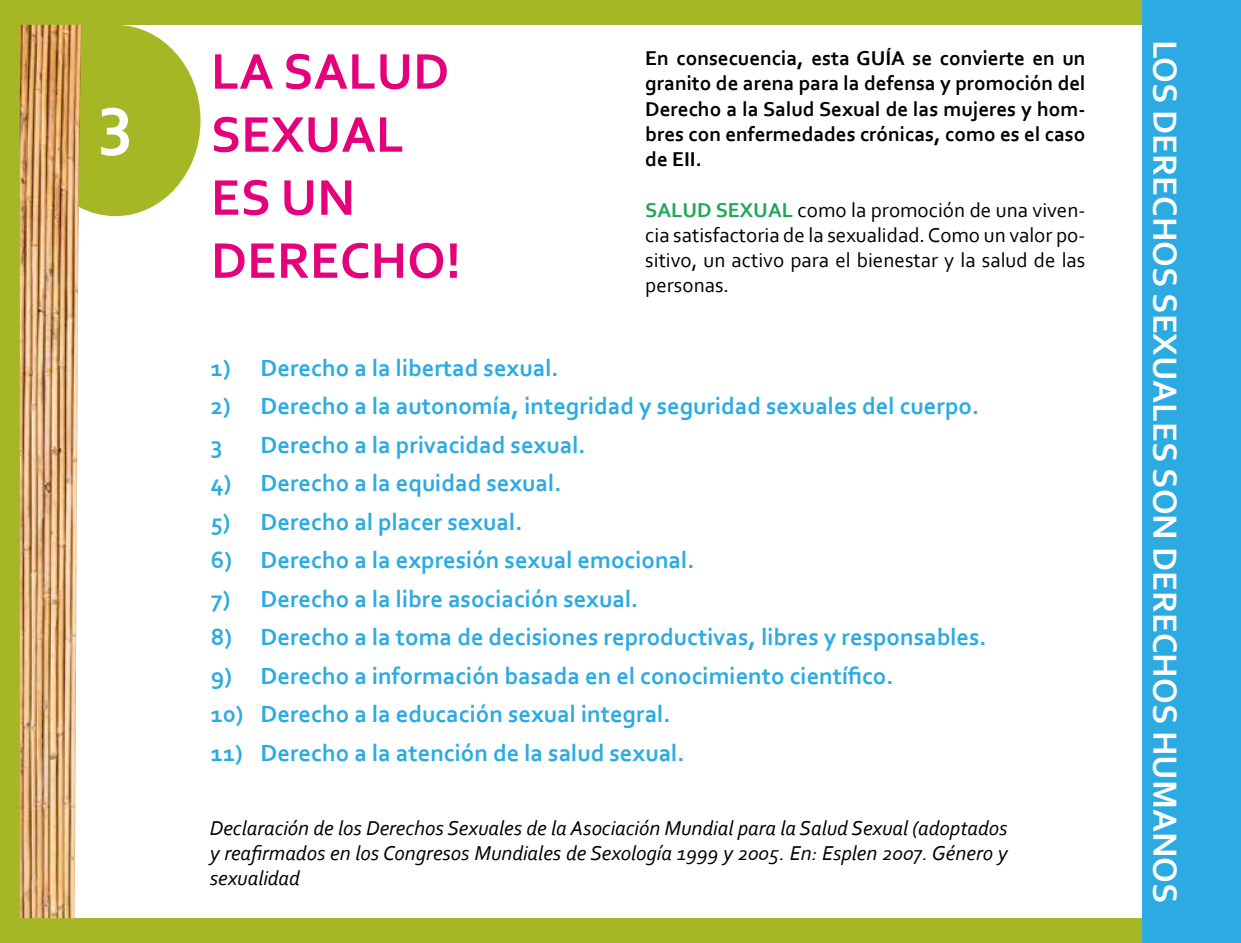
<style>
.page{position:relative;width:1241px;height:943px;background:#fff}
.page>*{position:absolute;margin:0;border:0;box-sizing:border-box;transform-origin:0 0}
.t1{font:700 70px "Corbel";color:#fff}
.t2{font:700 52.5px/63px "Corbel";color:#e3027b}
.t3{font:700 35px "Corbel";color:#fff}
.t4{font:700 24.5px/38.5px "Corbel";color:#2babe2}
.t5{font:italic 21px/25.2px "Corbel";color:#000;text-align:justify}
.t6{font:700 21px/25.2px "Corbel";color:#000;text-align:justify}
.t7{font:21px/25.2px "Corbel";color:#000;text-align:justify}
.s1{font-weight:700;color:#1da855}
</style>
<div class="page">
<div style="left:0;top:0;width:1240px;height:25px;background:#a6b726"></div>
<div style="left:0;top:918px;width:1240px;height:25px;background:#a6b726"></div>
<div style="left:0;top:0;width:25px;height:943px;background:#a6b726"></div>
<svg style="left:81px;top:25px;width:119px;height:191px;background:#b3c146"></svg>
<img style="left:20px;top:25px;width:61px;height:893px">
<div style="left:1171px;top:0;width:69px;height:943px;background:#2babe2"></div>
<div style="left:1141px;top:0;width:50px;height:943px;background:#2babe2"></div>
<h1 class="t1" style="left:99px;top:75px;width:36px">3</h1>
<h2 class="t2" style="left:211px;top:38px;width:251px">LA SALUD<br>SEXUAL<br>ES UN<br>DERECHO!</h2>
<p class="t6" style="left:645px;top:45px;width:441px">En consecuencia, esta GUÍA se convierte en un granito de arena para la defensa y promoción del Derecho a la Salud Sexual de las mujeres y hom&shy;bres con enfermedades crónicas, como es el caso de EII.</p>
<p class="t7" style="left:645px;top:196px;width:441px"><span class="s1">SALUD SEXUAL</span> como la promoción de una viven&shy;cia satisfactoria de la sexualidad. Como un valor po&shy;sitivo, un activo para el bienestar y la salud de las personas.</p>
<p class="t4" style="left:211px;top:347px;width:349px">1) Derecho a la libertad sexual.</p>
<p class="t4" style="left:211px;top:386px;width:769px">2) Derecho a la autonomía, integridad y seguridad sexuales del cuerpo.<br>3</p>
<p class="t4" style="left:260px;top:424px;width:326px">Derecho a la privacidad sexual.</p>
<p class="t4" style="left:211px;top:463px;width:352px">4) Derecho a la equidad sexual.</p>
<p class="t4" style="left:211px;top:501px;width:313px">5) Derecho al placer sexual.</p>
<p class="t4" style="left:211px;top:540px;width:485px">6) Derecho a la expresión sexual emocional.</p>
<p class="t4" style="left:211px;top:578px;width:429px">7) Derecho a la libre asociación sexual.</p>
<p class="t4" style="left:211px;top:617px;width:777px">8) Derecho a la toma de decisiones reproductivas, libres y responsables.</p>
<p class="t4" style="left:211px;top:655px;width:684px">9) Derecho a información basada en el conocimiento científico.</p>
<p class="t4" style="left:211px;top:694px;width:461px">10) Derecho a la educación sexual integral.</p>
<p class="t4" style="left:211px;top:732px;width:475px">11) Derecho a la atención de la salud sexual.</p>
<p class="t5" style="left:210px;top:814px;width:799px">Declaración de los Derechos Sexuales de la Asociación Mundial para la Salud Sexual (adoptados y reafirmados en los Congresos Mundiales de Sexología 1999 y 2005. En: Esplen 2007. Género y sexualidad</p>
<h3 class="t3" style="left:1186px;top:40px;width:865px;rotate:90deg">LOS DERECHOS SEXUALES SON DERECHOS HUMANOS</h3>
</div>
